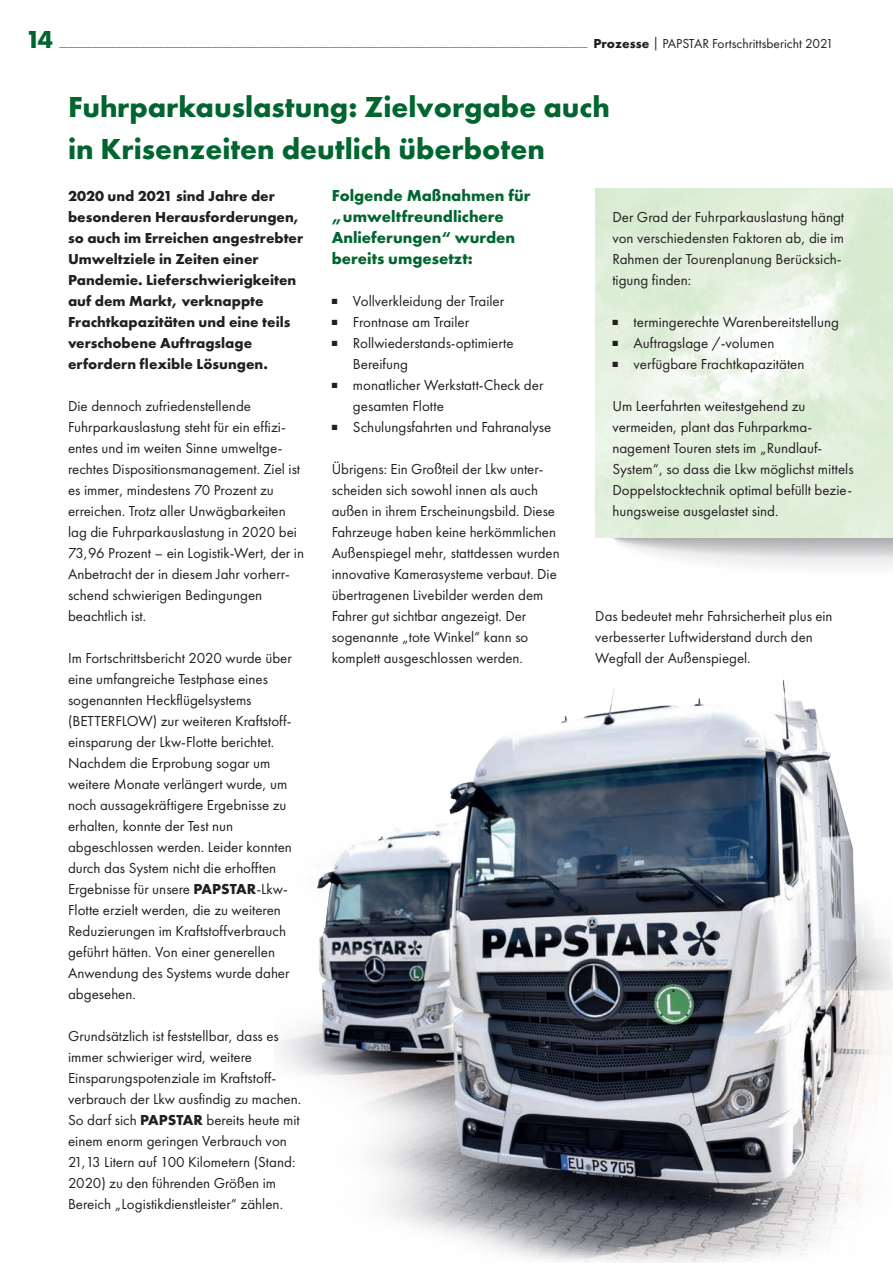
<style>
.page{position:relative;width:893px;height:1263px;background:#fff}
.page>*{position:absolute;margin:0;border:0;box-sizing:border-box;transform-origin:0 0}
.t1{font:700 30px/42px "Futura PT";color:#00652e}
.t2{font:700 25.5px "Futura PT";color:#00652e}
.t3{font:700 16.5px/21px "Futura PT";color:#00652e}
.t4{font:15px/21px "Futura PT";color:#231f20}
.t5{font:700 15px/21px "Futura PT";color:#231f20}
.t6{font:13.5px "Futura PT";color:#231f20}
.t7{font:6px "Futura PT";color:#231f20}
.s1{font-weight:700}
</style>
<div class="page">
<img style="left:277px;top:679px;width:616px;height:584px">
<h2 class="t2" style="left:26px;top:23px;width:29px">14</h2>
<p class="t7" style="left:59px;top:42px;width:530px">____________________________________________________________________________________________________________________________________________________________________________________________________________________________</p>
<p class="t6" style="left:593px;top:36px;width:241px"><span class="s1">Prozesse</span> | PAPSTAR Fortschrittsbericht 2021</p>
<h1 class="t1" style="left:68px;top:85px;width:543px">Fuhrparkauslastung: Zielvorgabe auch in Krisenzeiten deutlich überboten</h1>
<p class="t5" style="left:68px;top:185px;width:237px">2020 und 2021 sind Jahre der besonderen Herausforderungen, so auch im Erreichen angestrebter<br>Umweltziele in Zeiten einer<br>Pandemie. Lieferschwierigkeiten auf dem Markt, verknappte<br>Frachtkapazitäten und eine teils verschobene Auftragslage erfordern flexible Lösungen.</p>
<p class="t4" style="left:68px;top:395px;width:238px">Die dennoch zufriedenstellende Fuhrparkauslastung steht für ein effizi&shy;entes und im weiten Sinne umweltge&shy;rechtes Dispositionsmanagement. Ziel ist es immer, mindestens 70 Prozent zu erreichen. Trotz aller Unwägbarkeiten lag die Fuhrparkauslastung in 2020 bei 73,96 Prozent – ein Logistik-Wert, der in Anbetracht der in diesem Jahr vorherr&shy;schend schwierigen Bedingungen beachtlich ist.</p>
<p class="t4" style="left:68px;top:647px;width:225px">Im Fortschrittsbericht 2020 wurde über eine umfangreiche Testphase eines sogenannten Heckflügelsystems (BETTERFLOW) zur weiteren Kraftstoff&shy;einsparung der Lkw-Flotte berichtet.<br>Nachdem die Erprobung sogar um weitere Monate verlängert wurde, um noch aussagekräftigere Ergebnisse zu erhalten, konnte der Test nun abgeschlossen werden. Leider konnten durch das System nicht die erhofften Ergebnisse für unsere <span class="s1">PAPSTAR</span>-Lkw-Flotte erzielt werden, die zu weiteren Reduzierungen im Kraftstoffverbrauch geführt hätten. Von einer generellen Anwendung des Systems wurde daher abgesehen.</p>
<p class="t4" style="left:68px;top:1025px;width:235px">Grundsätzlich ist feststellbar, dass es immer schwieriger wird, weitere Einsparungspotenziale im Kraftstoff&shy;verbrauch der Lkw ausfindig zu machen.<br>So darf sich <span class="s1">PAPSTAR</span> bereits heute mit einem enorm geringen Verbrauch von 21,13 Litern auf 100 Kilometern (Stand:<br>2020) zu den führenden Größen im Bereich „Logistikdienstleister“ zählen.</p>
<p class="t3" style="left:332px;top:185px;width:200px">Folgende Maßnahmen für „umweltfreundlichere<br>Anlieferungen“ wurden bereits umgesetzt:</p>
<p class="t4" style="left:332px;top:290px;width:174px">■ Vollverkleidung der Trailer</p>
<p class="t4" style="left:332px;top:311px;width:139px">■ Frontnase am Trailer</p>
<p class="t4" style="left:353px;top:332px;width:162px;text-indent:-21px">■ Rollwiederstands-optimierte<br>Bereifung</p>
<p class="t4" style="left:353px;top:374px;width:192px;text-indent:-21px">■ monatlicher Werkstatt-Check der gesamten Flotte</p>
<p class="t4" style="left:332px;top:416px;width:221px">■ Schulungsfahrten und Fahranalyse</p>
<p class="t4" style="left:332px;top:458px;width:230px">Übrigens: Ein Großteil der Lkw unter&shy;scheiden sich sowohl innen als auch außen in ihrem Erscheinungsbild. Diese Fahrzeuge haben keine herkömmlichen Außenspiegel mehr, stattdessen wurden innovative Kamerasysteme verbaut. Die übertragenen Livebilder werden dem Fahrer gut sichtbar angezeigt. Der sogenannte „tote Winkel“ kann so komplett ausgeschlossen werden.</p>
<p class="t4" style="left:612px;top:206px;width:233px">Der Grad der Fuhrparkauslastung hängt von verschiedensten Faktoren ab, die im Rahmen der Tourenplanung Berücksich&shy;tigung finden:</p>
<p class="t4" style="left:612px;top:311px;width:228px">■ termingerechte Warenbereitstellung</p>
<p class="t4" style="left:612px;top:332px;width:164px">■ Auftragslage /-volumen</p>
<p class="t4" style="left:612px;top:353px;width:194px">■ verfügbare Frachtkapazitäten</p>
<p class="t4" style="left:612px;top:395px;width:243px">Um Leerfahrten weitestgehend zu vermeiden, plant das Fuhrparkma&shy;nagement Touren stets im „Rundlauf-System“, so dass die Lkw möglichst mittels Doppelstocktechnik optimal befüllt bezie&shy;hungsweise ausgelastet sind.</p>
<p class="t4" style="left:595px;top:605px;width:239px">Das bedeutet mehr Fahrsicherheit plus ein verbesserter Luftwiderstand durch den<br>Wegfall der Außenspiegel.</p>
</div>
